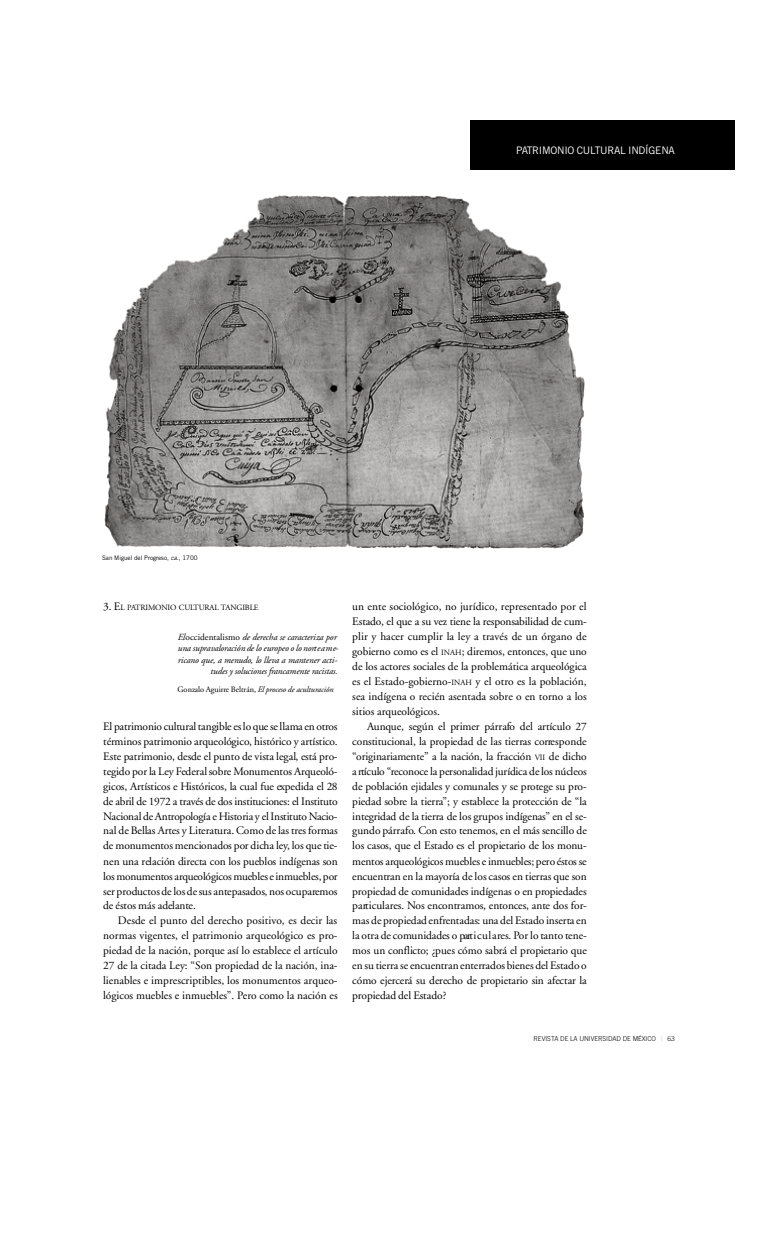
<style>
.page{position:relative;width:780px;height:1241px;background:#fff}
.page>*{position:absolute;margin:0;border:0;box-sizing:border-box;transform-origin:0 0}
.t1{font:11.38px/15px "Adobe Garamond";color:#000;text-align:justify}
.t2{font:10.38px "Trade Gothic";letter-spacing:-.025em;color:#fff}
.t3{font:italic 9.38px/11.4px "Adobe Garamond";letter-spacing:-.015em;color:#000;text-align:right}
.t4{font:italic 8.25px "Adobe Garamond";letter-spacing:-.01em;color:#000}
.t5{font:8px "Adobe Garamond";letter-spacing:-.05em;color:#000}
.t6{font:300 6.75px "Trade Gothic";letter-spacing:-.01em;color:#000}
.t7{font:6.25px "Trade Gothic";letter-spacing:-.005em;color:#000}
.s1{font-style:italic}
.s2{font-size:11.38px}
.s3{font-style:normal}
.s4{font-size:8px}
.s5{font-weight:400;color:#bfbfbf}
</style>
<div class="page">
<div style="left:470px;top:120px;width:265px;height:50px;background:#000"></div>
<img style="left:104px;top:195px;width:481px;height:354px">
<p class="t2" style="left:516px;top:147px;width:160px">PATRIMONIO CULTURAL INDÍGENA</p>
<p class="t7" style="left:102px;top:555px;width:97px">San Miguel del Progreso, <span class="s1">ca.</span>, 1700</p>
<p class="t5" style="left:103px;top:604px;width:157px"><span class="s2">3. E</span>L PAT R IM O N IO C U LT U R A L TA N G IB L E</p>
<p class="t3" style="left:178px;top:632px;width:162px">El <span class="s3">o c c id e n ta lism o</span> de derecha se caracteriza por una supra va lo ración de lo europeo o lo nort e a m e&shy;ricano que, a menudo, lo lleva a mantener acti&shy;tudes y soluciones francamente ra cista s.</p>
<p class="t4" style="left:178px;top:685px;width:157px"><span class="s3">Gonzalo Aguirre Beltrán,</span> El proceso de acultura ció n</p>
<p class="t1" style="left:103px;top:719px;width:236px">El patrimonio cultural tangible eslo que sellama en otros términos patrimonio arqueológico, histórico y artístic o.<br>Este patrimonio, desde el punto de vista legal, está pro&shy;tegido por la Ley Federal sobre MonumentosArq u e o ló&shy;gicos, Artísticos e Históricos, la cual fue expedida el 28 de abril de 1972 a través de dos instituciones: el In stitu to Nacional de Antropología e Historia y el Instituto Na c io&shy;nal de Bellas Artes y Literatura. Como de las tres formas de monumentosmencionados por dicha ley, los que tie&shy;nen una relación directa con los pueblos indígenas son los monumentos arqueológicosmuebles einmuebles,por ser productosde losde sus antepasados, nos ocupare m o s de éstos más adelante.</p>
<p class="t1" style="left:103px;top:914px;width:236px;text-indent:15px">Desde el punto del derecho positivo, es decir las normas vigentes, el patrimonio arqueológico es pro&shy;piedad de la nación, porque así lo establece el artículo 27 de la citada Ley: “Son propiedad de la nación, ina&shy;lienables e imprescriptibles, los monumentos arqueo&shy;lógicos muebles e inmuebles”. Pero como la nación es</p>
<p class="t1" style="left:352px;top:599px;width:236px">un ente sociológico, no jurídico, representado por el Estado, el que a su vez tiene la responsabilidad de cum&shy;plir y hacer cumplir la ley a través de un órgano de gobierno como es el <span class="s4">INAH</span>; diremos, entonces, que uno de los actores sociales de la problemática arqueológica es el Estado-gobierno-<span class="s4">INAH</span> y el otro es la población, sea indígena o recién asentada sobre o en torno a los sitios arqueológicos.</p>
<p class="t1" style="left:352px;top:719px;width:236px;text-indent:15px">Aunque, según el primer párrafo del artículo 27 constitucional, la propiedad de las tierras corre sp o n d e “o rig in a ria m e n te” a la nación, la fracción <span class="s4">V II</span> de dicho a rtículo “reconoce la personalidad jurídica de los núcleos de población ejidales y comunales y se protege su pro&shy;piedad sobre la tierra”; y establece la protección de “la integridad de la tierra de los grupos indígenas” en el se&shy;gundo párrafo. Con esto tenemos, en el más sencillo de los casos, que el Estado es el propietario de los monu&shy;mentos arqueológicos muebles e inmuebles; pero éstos se encuentran en la mayoría de los casos en tierras que son p ropiedad de comunidades indígenas o en pro p ie d a d e s p a rtic u la res. Nos encontramos, entonces, ante dos for&shy;mas de propiedad enfrentadas: una delEstado inserta en la otra de comunidades o part ic u la res. Por lo tanto tene&shy;mos un conflicto; ¿pues cómo sabrá el propietario que en su tierra seencuentran enterrados bienes del Estado o cómo ejercerá su derecho de propietario sin afectar la p ropiedad del Estado?</p>
<p class="t6" style="left:533px;top:1035px;width:143px">REVISTA DE LA UNIVERSIDAD DE MÉXICO <span class="s5">|</span> 63</p>
</div>
